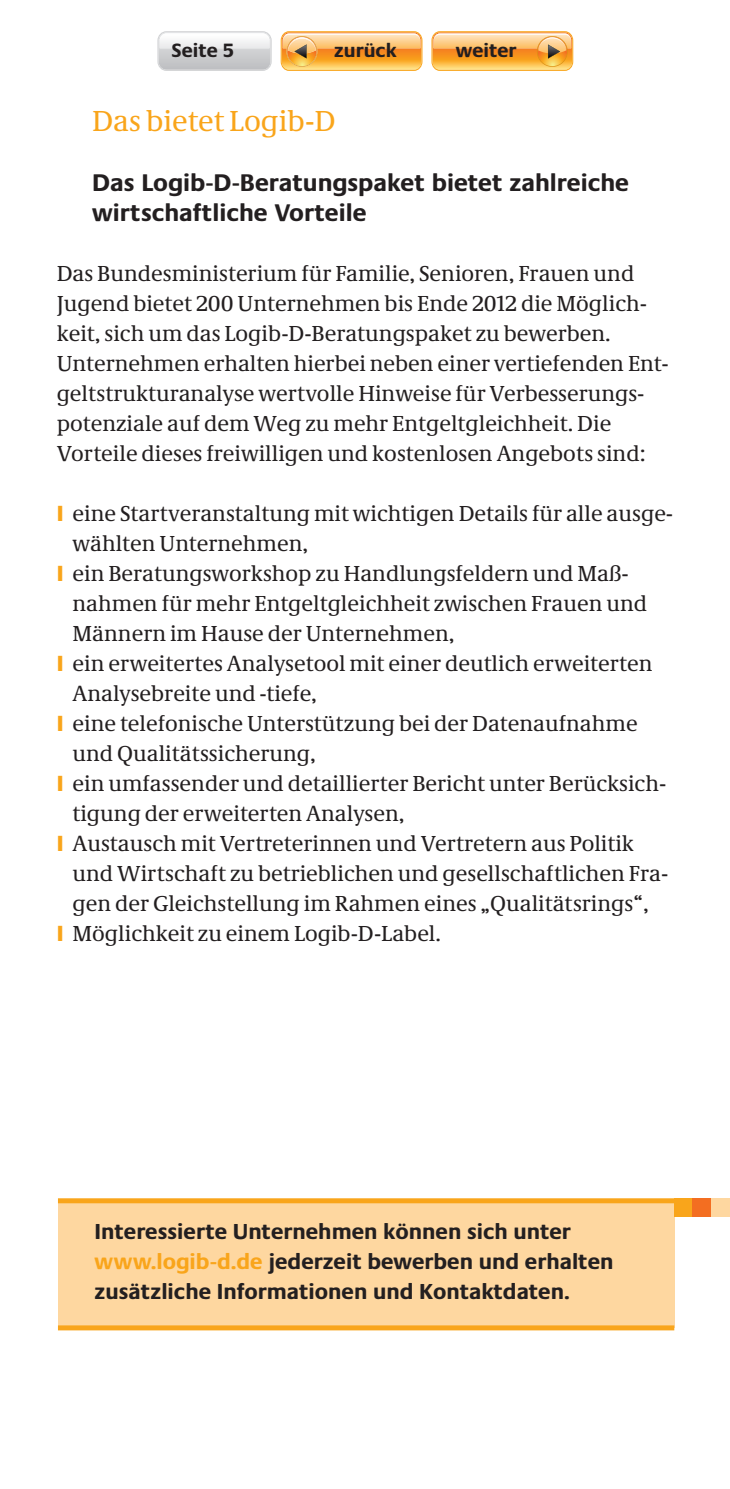
<style>
.page{position:relative;width:730px;height:1489px;background:#fff}
.page>*{position:absolute;margin:0;border:0;box-sizing:border-box;transform-origin:0 0}
.t1{font:30px "Neue Demos";color:#f9a51b}
.t2{font:700 25px/30px "Neue Praxis";color:#231f20}
.t3{font:22.5px/30px "Neue Demos";color:#231f20}
.t4{font:700 22.5px/30px "Neue Praxis";color:#231f20}
.t5{font:700 20px "Neue Praxis";color:#231f20}
.s1{font-family:"Myriad Pro";font-weight:900;color:#f9a51b}
.s2{color:#f9a51b}
</style>
<div class="page">
<div style="left:58px;top:1198px;width:616px;height:129px;background:#fed7a0"></div>
<div style="left:58px;top:1198px;width:616px;height:5px;background:#f9a51b"></div>
<div style="left:58px;top:1325px;width:616px;height:5px;background:#f9a51b"></div>
<div style="left:674px;top:1198px;width:18px;height:18px;background:#f9a51b"></div>
<div style="left:692px;top:1198px;width:19px;height:18px;background:#f36e21"></div>
<div style="left:711px;top:1198px;width:19px;height:18px;background:#fed7a0"></div>
<svg style="left:281px;top:31px;width:141px;height:40px;background:#f7b962"></svg>
<svg style="left:431px;top:31px;width:142px;height:40px;background:#f7b962"></svg>
<svg style="left:157px;top:31px;width:115px;height:40px;background:#d4d5d7"></svg>
<img style="left:160px;top:34px;width:109px;height:8px">
<p class="t5" style="left:172px;top:38px;width:64px">Seite 5</p>
<p class="t5" style="left:334px;top:38px;width:64px">zurück</p>
<p class="t5" style="left:456px;top:38px;width:62px">weiter</p>
<h2 class="t1" style="left:92px;top:103px;width:245px">Das bietet Logib-D</h2>
<h3 class="t2" style="left:92px;top:167px;width:539px">Das Logib-D-Beratungspaket bietet zahlreiche wirtschaftliche Vorteile</h3>
<p class="t3" style="left:57px;top:258px;width:613px">Das Bundesministerium für Familie, Senioren, Frauen und Jugend bietet 200 Unternehmen bis Ende 2012 die Möglich&shy;keit, sich um das Logib-D-Beratungspaket zu bewerben.<br>Unternehmen erhalten hierbei neben einer vertiefenden Ent&shy;geltstrukturanalyse wertvolle Hinweise für Verbesserungs&shy;potenziale auf dem Weg zu mehr Entgeltgleichheit. Die Vorteile dieses freiwilligen und kostenlosen Angebots sind:</p>
<p class="t3" style="left:57px;top:498px;width:618px"><span class="s1">I</span> eine Startveranstaltung mit wichtigen Details für alle ausge-</p>
<p class="t3" style="left:57px;top:558px;width:573px"><span class="s1">I</span> ein Beratungsworkshop zu Handlungsfeldern und Maß-</p>
<p class="t3" style="left:72px;top:528px;width:237px">wählten Unternehmen,</p>
<p class="t3" style="left:72px;top:588px;width:576px">nahmen für mehr Entgeltgleichheit zwischen Frauen und<br>Männern im Hause der Unternehmen,</p>
<p class="t3" style="left:57px;top:648px;width:597px"><span class="s1">I</span> ein erweitertes Analysetool mit einer deutlich erweiterten</p>
<p class="t3" style="left:57px;top:708px;width:582px"><span class="s1">I</span> eine telefonische Unterstützung bei der Datenaufnahme</p>
<p class="t3" style="left:57px;top:768px;width:611px"><span class="s1">I</span> ein umfassender und detaillierter Bericht unter Berücksich-</p>
<p class="t3" style="left:72px;top:678px;width:246px">Analysebreite und -tiefe,</p>
<p class="t3" style="left:72px;top:738px;width:245px">und Qualitätssicherung,</p>
<p class="t3" style="left:72px;top:798px;width:334px">tigung der erweiterten Analysen,</p>
<p class="t3" style="left:72px;top:858px;width:597px">und Wirtschaft zu betrieblichen und gesellschaftlichen Fra&shy;gen der Gleichstellung im Rahmen eines „Qualitätsrings“,</p>
<p class="t3" style="left:57px;top:828px;width:579px"><span class="s1">I</span> Austausch mit Vertreterinnen und Vertretern aus Politik</p>
<p class="t3" style="left:57px;top:918px;width:386px"><span class="s1">I</span> Möglichkeit zu einem Logib-D-Label.</p>
<p class="t4" style="left:95px;top:1215px;width:520px">Interessierte Unternehmen können sich unter <span class="s2">www.logib-d.de</span> jederzeit bewerben und erhalten zusätzliche Informationen und Kontaktdaten.</p>
</div>
